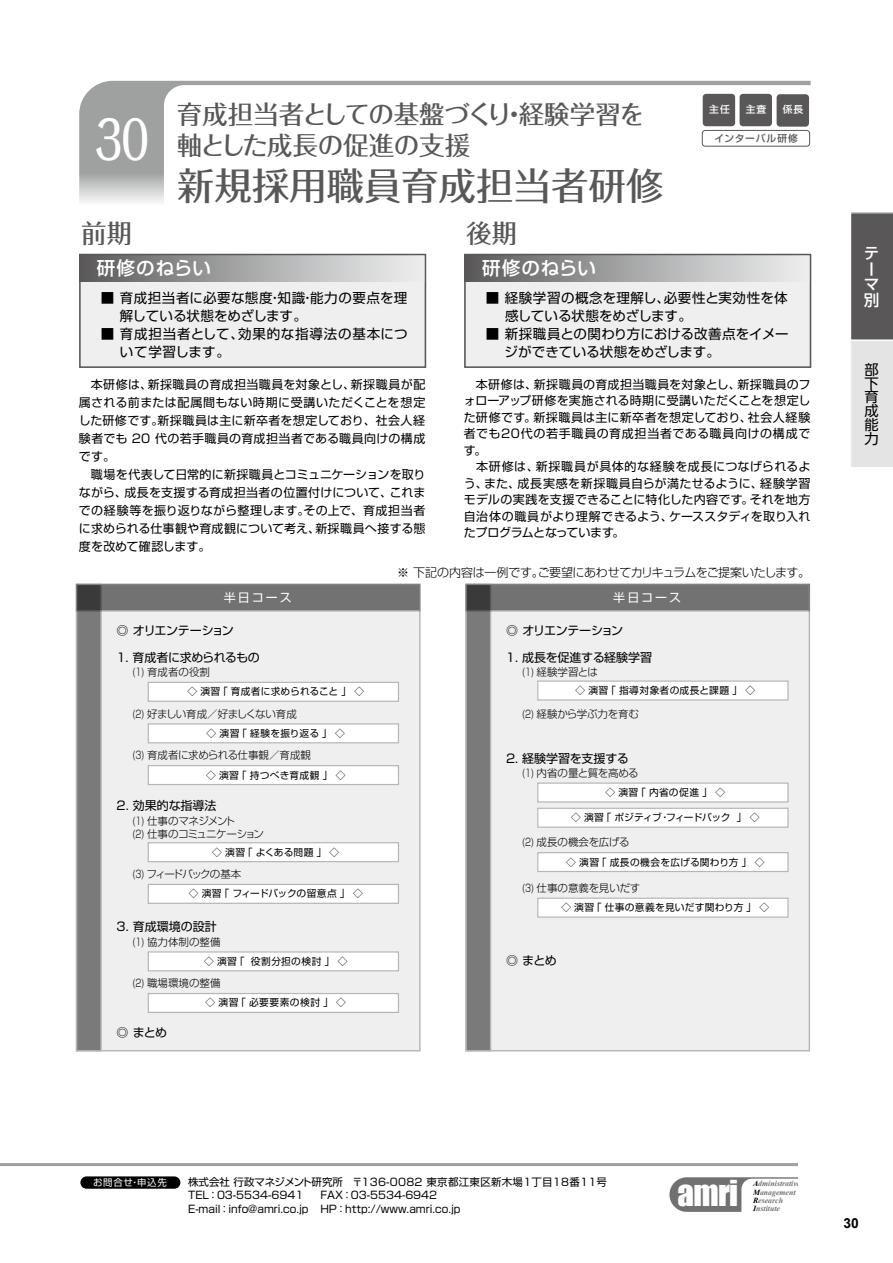
<style>
.page{position:relative;width:893px;height:1263px;background:#fff}
.page>*{position:absolute;margin:0;border:0;box-sizing:border-box;transform-origin:0 0}
.t1{font:500 52.5px "Folk Pro";color:#fff;scale:.75 1}
.t2{font:500 37.5px "Folk Pro";color:#595757}
.t3{font:32.85px "Impact";color:#fff}
.t4{font:500 25.5px "Folk Pro";letter-spacing:-.01em;color:#595757}
.t5{font:500 18.6px "Shin Go Pro";letter-spacing:.05em;color:#fff}
.t6{font:500 15.6px/15.6px "UD Shin Go Pro";color:#fff}
.t7{font:14.25px/14px "UD Shin Go Pro";color:#000;text-align:justify}
.t8{font:700 13.8px "Arial";color:#000}
.t9{font:13.5px/18px "Shin Go Pro";letter-spacing:.01em;color:#000}
.t10{font:13.5px/18px "Shin Go Pro";letter-spacing:.03em;color:#000}
.t11{font:13.5px/18px "Shin Go Pro";letter-spacing:.055em;color:#000}
.t12{font:12px/18px "Shin Go Pro";letter-spacing:.015em;color:#000}
.t13{font:300 12px "Shin Go Pro";letter-spacing:-.03em;color:#000}
.t14{font:12px "Shin Go Pro";letter-spacing:-.005em;color:#000}
.t15{font:12px "Shin Go Pro";letter-spacing:-.06em;color:#000}
.t16{font:12px "Shin Go Pro";letter-spacing:-.035em;color:#000}
.t17{font:12px "Shin Go Pro";letter-spacing:.17em;color:#fff}
.t18{font:10.5px/13.5px "Shin Go Pro";color:#000}
.t19{font:300 10.5px "Shin Go Pro";letter-spacing:-.015em;color:#000;scale:.75 1}
.t20{font:300 10.5px/13.5px "Shin Go Pro";letter-spacing:-.045em;color:#000;scale:.75 1}
.t21{font:300 10.5px "Shin Go Pro";letter-spacing:-.035em;color:#000;scale:.75 1}
.t22{font:300 10.5px "Shin Go Pro";letter-spacing:-.12em;color:#000;scale:.75 1}
.t23{font:9.75px "Shin Go Pro";letter-spacing:.025em;color:#000}
.t24{font:9.75px "Shin Go Pro";letter-spacing:.045em;color:#000}
.t25{font:9.75px "Shin Go Pro";letter-spacing:-.05em;color:#000}
.t26{font:9.75px "Shin Go Pro";letter-spacing:-.035em;color:#000}
.t27{font:500 9.75px "Shin Go Pro";letter-spacing:.09em;color:#595757}
.t28{font:500 9.75px "Shin Go Pro";color:#fff}
.t29{font:9.45px "Shin Go Pro";letter-spacing:.075em;color:#fff}
.t30{font:italic 700 7.8px/8.2px "Times New Roman";color:#717071}
.s1{color:#000}
</style>
<div class="page">
<svg style="left:79px;top:81px;width:732px;height:213px"></svg>
<div style="left:777px;top:94px;width:32px;height:33px;background:#595757;border-radius:3px"></div>
<div style="left:740px;top:94px;width:32px;height:32px;background:#595757;border-radius:3px"></div>
<div style="left:703px;top:94px;width:32px;height:32px;background:#595757;border-radius:3px"></div>
<div style="left:702px;top:130px;width:108px;height:17px;border:1px solid #595757;border-radius:3px"></div>
<div style="left:80px;top:255px;width:345px;height:112px;background:#efefef"></div>
<div style="left:80px;top:255px;width:345px;height:27px;background:linear-gradient(to right,#5d5c5c,#f2f3f3)"></div>
<div style="left:79px;top:254px;width:347px;height:114px;border:1px solid #595757"></div>
<div style="left:77px;top:584px;width:343px;height:467px;background:#efefef"></div>
<div style="left:77px;top:584px;width:24px;height:467px;background:#7b7a7b"></div>
<div style="left:76px;top:584px;width:26px;height:467px;border:1px solid #b5b6b6"></div>
<svg style="left:78px;top:586px;width:340px;height:23px;background:#6f6e6f"></svg>
<div style="left:76px;top:584px;width:344px;height:27px;border:1px solid #b5b6b6"></div>
<div style="left:465px;top:255px;width:345px;height:112px;background:#efefef"></div>
<div style="left:465px;top:255px;width:345px;height:27px;background:linear-gradient(to right,#5d5c5c,#f2f3f3)"></div>
<div style="left:464px;top:254px;width:347px;height:114px;border:1px solid #595757"></div>
<div style="left:148px;top:682px;width:250px;height:19px;background:#fff"></div>
<div style="left:148px;top:682px;width:251px;height:20px;border:1px solid #b5b6b6"></div>
<div style="left:148px;top:724px;width:250px;height:19px;background:#fff"></div>
<div style="left:148px;top:723px;width:251px;height:20px;border:1px solid #b5b6b6"></div>
<div style="left:148px;top:952px;width:250px;height:19px;background:#fff"></div>
<div style="left:148px;top:951px;width:251px;height:20px;border:1px solid #b5b6b6"></div>
<div style="left:148px;top:993px;width:250px;height:19px;background:#fff"></div>
<div style="left:148px;top:993px;width:251px;height:20px;border:1px solid #b5b6b6"></div>
<div style="left:148px;top:766px;width:250px;height:18px;background:#fff"></div>
<div style="left:148px;top:765px;width:251px;height:20px;border:1px solid #b5b6b6"></div>
<div style="left:148px;top:884px;width:250px;height:19px;background:#fff"></div>
<div style="left:148px;top:884px;width:251px;height:20px;border:1px solid #b5b6b6"></div>
<div style="left:148px;top:843px;width:250px;height:19px;background:#fff"></div>
<div style="left:148px;top:842px;width:251px;height:20px;border:1px solid #b5b6b6"></div>
<div style="left:466px;top:584px;width:343px;height:467px;background:#efefef"></div>
<div style="left:466px;top:584px;width:25px;height:467px;background:#7b7a7b"></div>
<div style="left:465px;top:584px;width:26px;height:467px;border:1px solid #b5b6b6"></div>
<svg style="left:467px;top:586px;width:341px;height:23px;background:#6f6e6f"></svg>
<div style="left:465px;top:584px;width:345px;height:27px;border:1px solid #b5b6b6"></div>
<div style="left:538px;top:681px;width:250px;height:19px;background:#fff"></div>
<div style="left:537px;top:680px;width:252px;height:20px;border:1px solid #b5b6b6"></div>
<div style="left:538px;top:853px;width:250px;height:18px;background:#fff"></div>
<div style="left:537px;top:852px;width:252px;height:20px;border:1px solid #b5b6b6"></div>
<div style="left:538px;top:898px;width:250px;height:19px;background:#fff"></div>
<div style="left:537px;top:898px;width:252px;height:20px;border:1px solid #b5b6b6"></div>
<div style="left:538px;top:783px;width:250px;height:19px;background:#fff"></div>
<div style="left:537px;top:782px;width:252px;height:20px;border:1px solid #b5b6b6"></div>
<div style="left:538px;top:808px;width:250px;height:19px;background:#fff"></div>
<div style="left:537px;top:808px;width:252px;height:20px;border:1px solid #b5b6b6"></div>
<svg style="left:851px;top:213px;width:42px;height:254px;background:#a09f9f"></svg>
<svg style="left:669px;top:1177px;width:128px;height:35px"></svg>
<hr style="left:0;top:1163px;width:797px;height:3px;background:#9fa0a0">
<div style="left:80px;top:1176px;width:100px;height:13px;background:#000;border-radius:6px"></div>
<h1 class="t1" style="left:95px;top:96px;width:73px">30</h1>
<h3 class="t4" style="left:81px;top:211px;width:53px">前期</h3>
<h3 class="t4" style="left:177px;top:93px;width:469px">育成担当者としての基盤づくり・経験学習を</h3>
<p class="t28" style="left:709px;top:101px;width:22px">主任</p>
<p class="t28" style="left:746px;top:101px;width:22px">主査</p>
<p class="t28" style="left:783px;top:101px;width:22px">係長</p>
<h3 class="t4" style="left:177px;top:123px;width:295px">軸とした成長の促進の支援</h3>
<h2 class="t2" style="left:177px;top:154px;width:488px">新規採用職員育成担当者研修</h2>
<p class="t27" style="left:714px;top:130px;width:85px">インターバル研修</p>
<h3 class="t4" style="left:466px;top:211px;width:52px">後期</h3>
<h3 class="t5" style="left:97px;top:253px;width:116px">研修のねらい</h3>
<p class="t10" style="left:120px;top:287px;width:289px;text-indent:-19px">■ 育成担当者に必要な態度・知識・能力の要点を理解している状態をめざします。</p>
<p class="t11" style="left:120px;top:323px;width:289px;text-indent:-19px">■ 育成担当者として、効果的な指導法の基本について学習します。</p>
<p class="t12" style="left:79px;top:374px;width:348px">　本研修は、新採職員の育成担当職員を対象とし、新採職員が配属される前または配属間もない時期に受講いただくことを想定した研修です。新採職員は主に新卒者を想定しており、社会人経験者でも 20 代の若手職員の育成担当者である職員向けの構成です。<br>　職場を代表して日常的に新採職員とコミュニケーションを取りながら、成長を支援する育成担当者の位置付けについて、これまでの経験等を振り返りながら整理します。その上で、育成担当者に求められる仕事観や育成観について考え、新採職員へ接する態度を改めて確認します。</p>
<h3 class="t5" style="left:482px;top:253px;width:116px">研修のねらい</h3>
<p class="t9" style="left:505px;top:287px;width:284px;text-indent:-19px">■ 経験学習の概念を理解し、必要性と実効性を体感している状態をめざします。</p>
<p class="t9" style="left:504px;top:323px;width:286px;text-indent:-19px">■ 新採職員との関わり方における改善点をイメージができている状態をめざします。</p>
<p class="t12" style="left:464px;top:374px;width:348px;line-height:16.5px">　本研修は、新採職員の育成担当職員を対象とし、新採職員のフォローアップ研修を実施される時期に受講いただくことを想定した研修です。新採職員は主に新卒者を想定しており、社会人経験者でも20代の若手職員の育成担当者である職員向けの構成です。<br>　本研修は、新採職員が具体的な経験を成長につなげられるよう、また、成長実感を新採職員自らが満たせるように、経験学習モデルの実践を支援できることに特化した内容です。それを地方自治体の職員がより理解できるよう、ケーススタディを取り入れたプログラムとなっています。</p>
<p class="t17" style="left:224px;top:587px;width:70px">半日コース</p>
<p class="t15" style="left:117px;top:621px;width:119px">◎ オリエンテーション</p>
<p class="t16" style="left:115px;top:647px;width:146px">１．育成者に求められるもの</p>
<p class="t19" style="left:133px;top:663px;width:105px">(1) 育成者の役割</p>
<p class="t23" style="left:187px;top:684px;width:178px">◇ 演習「 育成者に求められること 」 ◇</p>
<p class="t21" style="left:133px;top:705px;width:221px">(2) 好ましい育成／好ましくない育成</p>
<p class="t23" style="left:207px;top:725px;width:140px">◇ 演習「 経験を振り返る 」 ◇</p>
<p class="t19" style="left:133px;top:747px;width:240px">(3) 育成者に求められる仕事観／育成観</p>
<p class="t23" style="left:206px;top:767px;width:141px">◇ 演習「 持つべき育成観 」 ◇</p>
<p class="t12" style="left:117px;top:795px;width:101px">2．効果的な指導法</p>
<p class="t20" style="left:133px;top:812px;width:177px">(1) 仕事のマネジメント<br>(2) 仕事のコミュニケーション</p>
<p class="t23" style="left:212px;top:844px;width:129px">◇ 演習「 よくある問題 」 ◇</p>
<p class="t22" style="left:133px;top:866px;width:147px">(3) フィードバックの基本</p>
<p class="t26" style="left:189px;top:886px;width:175px">◇ 演習「 フィードバックの留意点 」 ◇</p>
<p class="t12" style="left:117px;top:916px;width:102px">3．育成環境の設計</p>
<p class="t24" style="left:204px;top:953px;width:145px">◇ 演習「 役割分担の検討 」 ◇</p>
<p class="t19" style="left:133px;top:975px;width:119px">(2) 職場環境の整備</p>
<p class="t24" style="left:206px;top:995px;width:142px">◇ 演習「 必要要素の検討 」 ◇</p>
<p class="t19" style="left:133px;top:933px;width:119px">(1) 協力体制の整備</p>
<p class="t12" style="left:117px;top:1022px;width:52px">◎ まとめ</p>
<p class="t13" style="left:397px;top:563px;width:415px">※ 下記の内容は一例です。ご要望にあわせてカリキュラムをご提案いたします。</p>
<p class="t17" style="left:613px;top:587px;width:70px">半日コース</p>
<p class="t15" style="left:506px;top:621px;width:119px">◎ オリエンテーション</p>
<p class="t14" style="left:505px;top:647px;width:149px">１．成長を促進する経験学習</p>
<p class="t19" style="left:522px;top:663px;width:103px">(1) 経験学習とは</p>
<p class="t24" style="left:575px;top:682px;width:181px">◇ 演習「 指導対象者の成長と課題 」 ◇</p>
<p class="t19" style="left:522px;top:705px;width:157px">(2) 経験から学ぶ力を育む</p>
<p class="t14" style="left:506px;top:748px;width:124px">2．経験学習を支援する</p>
<p class="t19" style="left:522px;top:764px;width:157px">(1) 内省の量と質を高める</p>
<p class="t23" style="left:605px;top:784px;width:121px">◇ 演習「 内省の促進 」 ◇</p>
<p class="t25" style="left:571px;top:809px;width:190px">◇ 演習「 ポジティブ・フィードバック 」 ◇</p>
<p class="t19" style="left:522px;top:834px;width:145px">(2) 成長の機会を広げる</p>
<p class="t23" style="left:566px;top:854px;width:200px">◇ 演習「 成長の機会を広げる関わり方 」 ◇</p>
<p class="t19" style="left:522px;top:879px;width:159px">(3) 仕事の意義を見いだす</p>
<p class="t23" style="left:561px;top:899px;width:209px">◇ 演習「 仕事の意義を見いだす関わり方 」 ◇</p>
<p class="t12" style="left:506px;top:950px;width:52px">◎ まとめ</p>
<h3 class="t6" style="left:864px;top:245px;width:16px">テーマ別</h3>
<p class="t7" style="left:865px;top:362px;width:15px">部下育成能力</p>
<p class="t29" style="left:93px;top:1175px;width:75px">お問合せ・申込先</p>
<p class="t18" style="left:188px;top:1174px;width:420px">株式会社 行政マネジメント研究所 〒136-0082 東京都江東区新木場１丁目18番11号<br>TEL：03-5534-6941</p>
<p class="t18" style="left:188px;top:1187px;width:274px;text-indent:132px">FAX：03-5534-6942<br>E-mail：info@amri.co.jp HP：http://www.amri.co.jp</p>
<h3 class="t3" style="left:678px;top:1168px;width:62px">AMRI</h3>
<p class="t30" style="left:753px;top:1179px;width:49px"><span class="s1">A</span>dministrative<br><span class="s1">M</span>anagement<br><span class="s1">R</span>esearch<br><span class="s1">I</span>nstitute</p>
<p class="t8" style="left:844px;top:1213px;width:17px">30</p>
</div>
